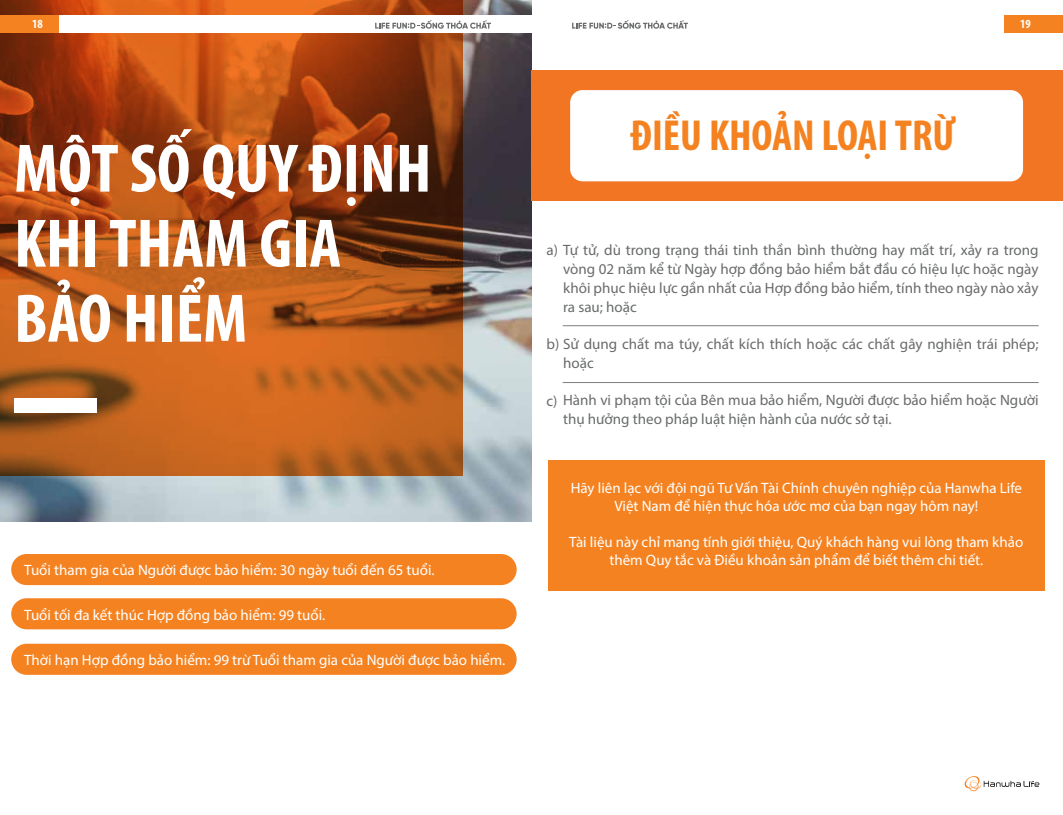
<style>
.page{position:relative;width:1063px;height:815px;background:#fff}
.page>*{position:absolute;margin:0;border:0;box-sizing:border-box;transform-origin:0 0}
.t1{font:700 condensed 69.12px/75px "Myriad Pro";color:#fff}
.t2{font:700 condensed 43.62px "Myriad Pro";color:#f58220}
.t3{font:15px/18px "Myriad Pro";color:#fff;text-align:center}
.t4{font:15px/18.8px "Myriad Pro";color:#696b6b}
.t5{font:700 condensed 12.5px "Myriad Pro";color:#fff}
</style>
<div class="page">
<div style="left:11px;top:644px;width:506px;height:31px;background:#f58220;border-radius:16px"></div>
<div style="left:11px;top:598px;width:506px;height:31px;background:#f58220;border-radius:16px"></div>
<div style="left:11px;top:554px;width:506px;height:31px;background:#f58220;border-radius:16px"></div>
<img style="left:0;top:0;width:531px;height:522px">
<svg style="left:0;top:0;width:463px;height:476px;background:#ad5017"></svg>
<div style="left:14px;top:398px;width:82px;height:15px;background:#fff"></div>
<svg style="left:964px;top:777px;width:76px;height:14px"></svg>
<hr style="left:959px;top:776px;width:86px;height:1px;background:#35c5ef">
<hr style="left:959px;top:791px;width:86px;height:1px;background:#35c5ef">
<hr style="left:959px;top:797px;width:86px;height:1px;background:#35c5ef">
<div style="left:0;top:15px;width:1063px;height:18px;background:#fff"></div>
<div style="left:0;top:15px;width:59px;height:18px;background:#f58220"></div>
<div style="left:1004px;top:15px;width:59px;height:18px;background:#f58220"></div>
<svg style="left:375px;top:20px;width:116px;height:9px"></svg>
<svg style="left:572px;top:20px;width:116px;height:9px"></svg>
<div style="left:531px;top:70px;width:532px;height:131px;background:#f27524"></div>
<div style="left:570px;top:90px;width:453px;height:91px;background:#fff;border-radius:12px"></div>
<div style="left:548px;top:460px;width:496px;height:131px;background:#f58220"></div>
<hr style="left:563px;top:382px;width:476px;height:1px;background:#7d7e7e">
<hr style="left:563px;top:325px;width:476px;height:1px;background:#7d7e7e">
<p class="t5" style="left:32px;top:16px;width:12px">18</p>
<p class="t5" style="left:1020px;top:16px;width:12px">19</p>
<h1 class="t1" style="left:14px;top:130px;width:419px">MỘT SỐ QUY ĐỊNH<br>KHI THAM GIA<br>BẢO HIỂM</h1>
<p class="t3" style="left:24px;top:560px;width:412px">Tuổi tham gia của Người được bảo hiểm: 30 ngày tuổi đến 65 tuổi.</p>
<p class="t3" style="left:24px;top:605px;width:303px">Tuổi tối đa kết thúc Hợp đồng bảo hiểm: 99 tuổi.</p>
<p class="t3" style="left:24px;top:650px;width:483px">Thời hạn Hợp đồng bảo hiểm: 99 trừ Tuổi tham gia của Người được bảo hiểm.</p>
<h2 class="t2" style="left:630px;top:108px;width:327px">ĐIỀU KHOẢN LOẠI TRỪ</h2>
<p class="t4" style="left:563px;top:241px;width:477px;text-align:justify;text-indent:-17px">a) Tự tử, dù trong trạng thái tinh thần bình thường hay mất trí, xảy ra trong vòng 02 năm kể từ Ngày hợp đồng bảo hiểm bắt đầu có hiệu lực hoặc ngày khôi phục hiệu lực gần nhất của Hợp đồng bảo hiểm, tính theo ngày nào xảy ra sau; hoặc</p>
<p class="t4" style="left:563px;top:335px;width:477px;text-indent:-17px">b) Sử dụng chất ma túy, chất kích thích hoặc các chất gây nghiện trái phép; hoặc</p>
<p class="t4" style="left:563px;top:391px;width:477px;text-indent:-17px">c) Hành vi phạm tội của Bên mua bảo hiểm, Người được bảo hiểm hoặc Người thụ hưởng theo pháp luật hiện hành của nước sở tại.</p>
<p class="t3" style="left:571px;top:479px;width:453px">Hãy liên lạc với đội ngũ Tư Vấn Tài Chính chuyên nghiệp của Hanwha Life<br>Việt Nam để hiện thực hóa ước mơ của bạn ngay hôm nay!</p>
<p class="t3" style="left:569px;top:533px;width:456px">Tài liệu này chỉ mang tính giới thiệu, Quý khách hàng vui lòng tham khảo thêm Quy tắc và Điều khoản sản phẩm để biết thêm chi tiết.</p>
</div>
